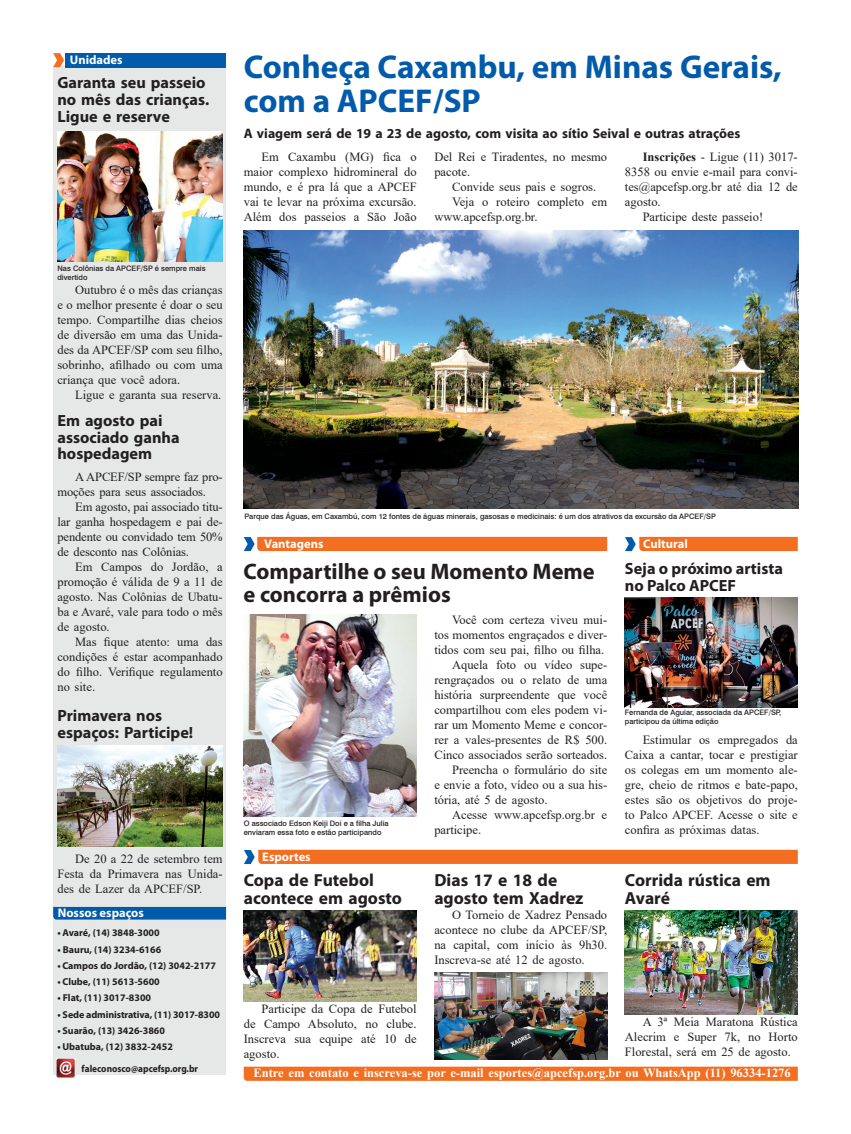
<style>
.page{position:relative;width:851px;height:1134px;background:#fff}
.page>*{position:absolute;margin:0;border:0;box-sizing:border-box;transform-origin:0 0}
.t1{font:700 33.12px/33.8px "Myriad Pro";color:#015aaa}
.t2{font:700 22.5px/23.1px "Myriad Pro";color:#231f20}
.texto{font:700 17.5px/18.1px "Myriad Pro";color:#231f20}
.texto-2{font:700 16.25px/16.9px "Myriad Pro";color:#231f20}
.texto-3{font:700 13.75px "Myriad Pro";color:#231f20}
.texto-4{font:12.5px/15px "Times New Roman";color:#231f20;text-align:justify}
.texto-5{font:700 12.5px "Times New Roman";color:#fff}
.t3{font:700 12.5px "Myriad Pro";color:#fff}
.t4{font:700 10px "Myriad Pro";color:#231f20}
.t5{font:700 10px "Myriad Pro";color:#231f20;scale:.93 1}
.legenda{font:500 7.5px/9px "Swiss 721 BT";color:#231f20}
.s1{font-weight:700}
</style>
<div class="page">
<div style="left:53px;top:65px;width:173px;height:1010px;background:#e5e8e7"></div>
<div style="left:65px;top:53px;width:161px;height:15px;background:#015aaa"></div>
<svg style="left:53px;top:53px;width:11px;height:14px"></svg>
<div style="left:53px;top:907px;width:173px;height:12px;background:#015aaa"></div>
<img style="left:57px;top:1059px;width:18px;height:18px">
<div style="left:244px;top:537px;width:363px;height:14px;background:#f36e21"></div>
<div style="left:244px;top:850px;width:553px;height:14px;background:#f36e21"></div>
<svg style="left:625px;top:537px;width:172px;height:14px;background:#e97330"></svg>
<img style="left:57px;top:131px;width:166px;height:131px">
<img style="left:244px;top:230px;width:554px;height:278px">
<img style="left:57px;top:746px;width:166px;height:101px">
<img style="left:244px;top:615px;width:172px;height:201px">
<img style="left:625px;top:597px;width:172px;height:111px">
<img style="left:244px;top:910px;width:172px;height:91px">
<img style="left:625px;top:911px;width:172px;height:104px">
<svg style="left:244px;top:1067px;width:553px;height:14px;background:#f36f23"></svg>
<img style="left:434px;top:973px;width:173px;height:86px">
<p class="t3" style="left:70px;top:52px;width:54px">Unidades</p>
<p class="texto-2" style="left:57px;top:74px;width:153px">Garanta seu passeio no mês das crianças.<br>Ligue e reserve</p>
<p class="legenda" style="left:57px;top:263px;width:150px">Nas Colônias da APCEF/SP é sempre mais divertido</p>
<p class="texto-4" style="left:57px;top:282px;width:167px;text-indent:18px">Outubro é o mês das crianças e o melhor presente é doar o seu tempo. Compartilhe dias cheios de diversão em uma das Unida&shy;des da APCEF/SP com seu filho, sobrinho, afilhado ou com uma criança que você adora.</p>
<p class="texto-4" style="left:75px;top:387px;width:148px">Ligue e garanta sua reserva.</p>
<p class="texto-2" style="left:57px;top:411px;width:124px">Em agosto pai associado ganha hospedagem</p>
<p class="texto-4" style="left:57px;top:469px;width:167px;text-indent:18px">A APCEF/SP sempre faz pro&shy;moções para seus associados.</p>
<p class="texto-4" style="left:57px;top:499px;width:167px;text-indent:18px">Em agosto, pai associado titu&shy;lar ganha hospedagem e pai de&shy;pendente ou convidado tem 50% de desconto nas Colônias.</p>
<p class="texto-4" style="left:57px;top:559px;width:167px;text-indent:18px">Em Campos do Jordão, a promoção é válida de 9 a 11 de agosto. Nas Colônias de Ubatu&shy;ba e Avaré, vale para todo o mês de agosto.</p>
<p class="texto-4" style="left:57px;top:634px;width:167px;text-indent:18px">Mas fique atento: uma das condições é estar acompanhado do filho. Verifique regulamento no site.</p>
<p class="texto-2" style="left:57px;top:707px;width:137px">Primavera nos espaços: Participe!</p>
<p class="texto-4" style="left:57px;top:851px;width:167px;text-indent:18px">De 20 a 22 de setembro tem Festa da Primavera nas Unida&shy;des de Lazer da APCEF/SP.</p>
<p class="t3" style="left:58px;top:904px;width:88px">Nossos espaços</p>
<p class="t4" style="left:57px;top:926px;width:104px">• Avaré, (14) 3848-3000</p>
<p class="t4" style="left:57px;top:943px;width:105px">• Bauru, (14) 3234-6166</p>
<p class="t4" style="left:57px;top:959px;width:160px">• Campos do Jordão, (12) 3042-2177</p>
<p class="t4" style="left:57px;top:975px;width:104px">• Clube, (11) 5613-5600</p>
<p class="t4" style="left:57px;top:991px;width:95px">• Flat, (11) 3017-8300</p>
<p class="t4" style="left:57px;top:1008px;width:164px">• Sede administrativa, (11) 3017-8300</p>
<p class="t4" style="left:57px;top:1024px;width:109px">• Suarão, (13) 3426-3860</p>
<p class="t4" style="left:57px;top:1040px;width:117px">• Ubatuba, (12) 3832-2452</p>
<p class="t5" style="left:82px;top:1062px;width:127px">faleconosco@apcefsp.org.br</p>
<p class="t1" style="left:244px;top:49px;width:539px">Conheça Caxambu, em Minas Gerais, com a APCEF/SP</p>
<p class="texto-3" style="left:244px;top:124px;width:498px">A viagem será de 19 a 23 de agosto, com visita ao sítio Seival e outras atrações</p>
<p class="texto-4" style="left:244px;top:149px;width:174px;text-indent:18px">Em Caxambu (MG) fica o maior complexo hidromineral do mundo, e é pra lá que a APCEF vai te levar na próxima excursão.<br>Além dos passeios a São João</p>
<p class="texto-4" style="left:434px;top:149px;width:174px">Del Rei e Tiradentes, no mesmo pacote.</p>
<p class="texto-4" style="left:452px;top:179px;width:146px">Convide seus pais e sogros.</p>
<p class="texto-4" style="left:434px;top:194px;width:174px;text-indent:18px">Veja o roteiro completo em www.apcefsp.org.br.</p>
<p class="texto-4" style="left:625px;top:149px;width:174px;text-indent:18px"><span class="s1">Inscrições</span> - Ligue (11) 3017- 8358 ou envie e-mail para convi&shy;tes@apcefsp.org.br até dia 12 de agosto.</p>
<p class="texto-4" style="left:642px;top:209px;width:122px">Participe deste passeio!</p>
<p class="legenda" style="left:244px;top:512px;width:472px">Parque das Águas, em Caxambú, com 12 fontes de águas minerais, gasosas e medicinais: é um dos atrativos da excursão da APCEF/SP</p>
<p class="t3" style="left:264px;top:536px;width:61px">Vantagens</p>
<p class="t3" style="left:643px;top:535px;width:46px">Cultural</p>
<p class="t2" style="left:243px;top:559px;width:352px">Compartilhe o seu Momento Meme e concorra a prêmios</p>
<p class="texto-2" style="left:624px;top:559px;width:160px">Seja o próximo artista no Palco APCEF</p>
<p class="legenda" style="left:244px;top:819px;width:146px">O associado Edson Keiji Doi e a filha Julia enviaram essa foto e estão participando</p>
<p class="t3" style="left:262px;top:848px;width:50px">Esportes</p>
<p class="texto" style="left:244px;top:870px;width:160px">Copa de Futebol acontece em agosto</p>
<p class="texto-4" style="left:244px;top:1001px;width:174px;text-indent:18px">Participe da Copa de Futebol de Campo Absoluto, no clube.<br>Inscreva sua equipe até 10 de agosto.</p>
<p class="texto-4" style="left:434px;top:611px;width:174px;text-indent:18px">Você com certeza viveu mui&shy;tos momentos engraçados e diver&shy;tidos com seu pai, filho ou filha.</p>
<p class="texto-4" style="left:434px;top:656px;width:174px;text-indent:18px">Aquela foto ou vídeo supe&shy;rengraçados ou o relato de uma história surpreendente que você compartilhou com eles podem vi&shy;rar um Momento Meme e concor&shy;rer a vales-presentes de R$ 500.<br>Cinco associados serão sorteados.</p>
<p class="texto-4" style="left:434px;top:761px;width:174px;text-indent:18px">Preencha o formulário do site e envie a foto, vídeo ou a sua his&shy;tória, até 5 de agosto.</p>
<p class="texto-4" style="left:434px;top:806px;width:174px;text-indent:18px">Acesse www.apcefsp.org.br e participe.</p>
<p class="texto" style="left:434px;top:870px;width:151px">Dias 17 e 18 de agosto tem Xadrez</p>
<p class="texto-4" style="left:434px;top:907px;width:174px;text-indent:18px">O Torneio de Xadrez Pensado acontece no clube da APCEF/SP, na capital, com início às 9h30.<br>Inscreva-se até 12 de agosto.</p>
<p class="legenda" style="left:625px;top:708px;width:158px">Fernanda de Aguiar, associada da APCEF/SP, participou da última edição</p>
<p class="texto-4" style="left:625px;top:732px;width:174px;text-indent:18px">Estimular os empregados da Caixa a cantar, tocar e prestigiar os colegas em um momento ale&shy;gre, cheio de ritmos e bate-papo, estes são os objetivos do proje&shy;to Palco APCEF. Acesse o site e confira as próximas datas.</p>
<p class="texto" style="left:625px;top:870px;width:147px">Corrida rústica em<br>Avaré</p>
<p class="texto-4" style="left:625px;top:1014px;width:174px;text-indent:18px">A 3ª Meia Maratona Rústica Alecrim e Super 7k, no Horto Florestal, será em 25 de agosto.</p>
<p class="texto-5" style="left:253px;top:1064px;width:539px">Entre em contato e inscreva-se por e-mail esportes@apcefsp.org.br ou WhatsApp (11) 96334-1276</p>
</div>
